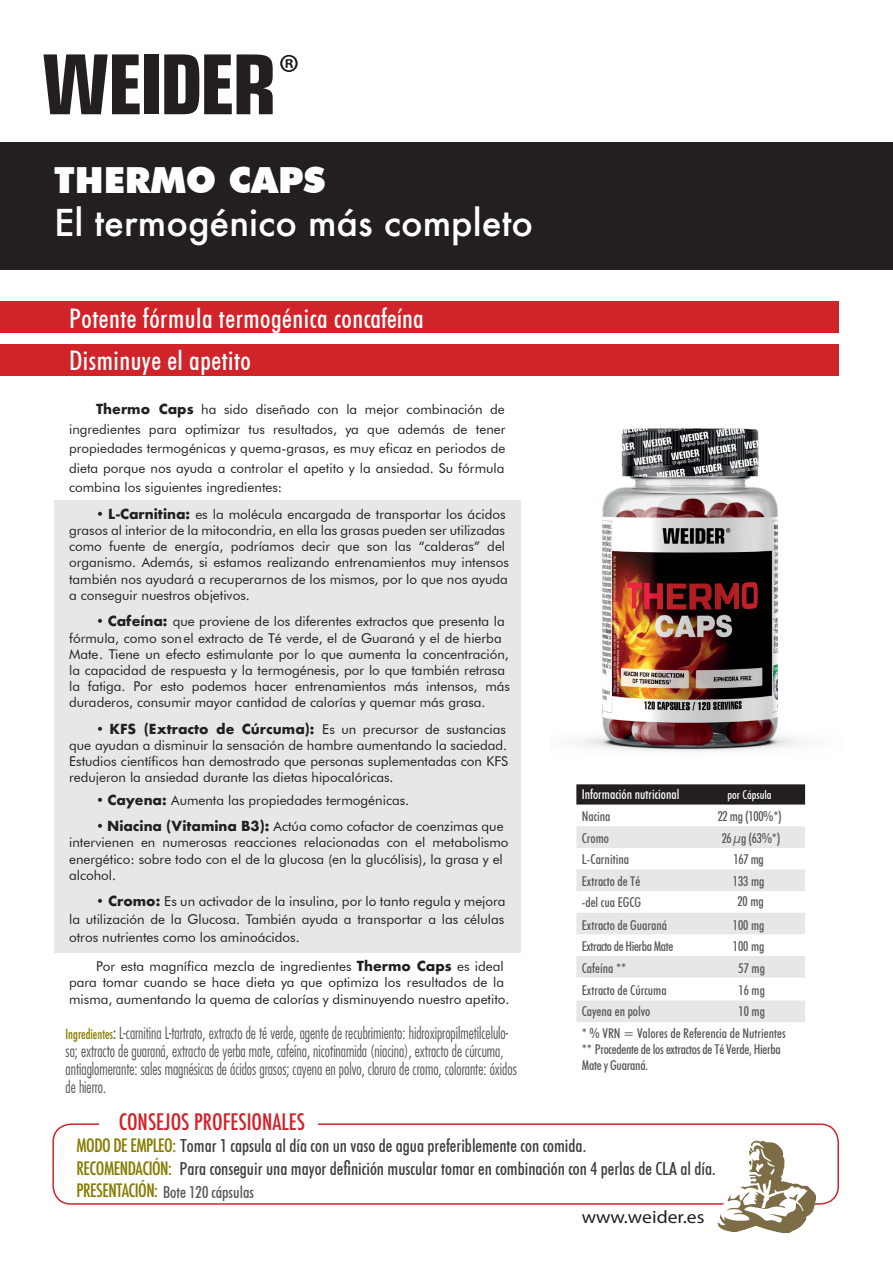
<style>
.page{position:relative;width:893px;height:1263px;background:#fff}
.page>*{position:absolute;margin:0;border:0;box-sizing:border-box;transform-origin:0 0}
.t1{font:500 36px "Futura";color:#fff}
.t2{font:900 36px "Futura BT";color:#fff}
.t3{font:500 condensed 27px/42.2px "Futura BT";letter-spacing:.02em;color:#fff}
.t4{font:500 condensed 22.05px "Futura";color:#d1232a}
.t5{font:500 condensed 18px "Futura BT";color:#3e3e3f}
.t6{font:18px "Myriad Pro";color:#231f20;scale:1.09 1}
.t7{font:300 condensed 16.5px/17.9px "Futura";color:#57585a;scale:.9 1}
.t8{font:500 condensed 16.5px "Futura BT";color:#57585a}
.t9{font:13.5px/16.2px "Futura BT";color:#231f20}
.t10{font:500 condensed 13.5px/20.9px "Futura BT";color:#57585a}
.t11{font:500 condensed 13.5px/16.2px "Futura BT";letter-spacing:-.02em;color:#57585a}
.t12{font:500 condensed 13.5px "Futura BT";color:#fff}
.t13{font:500 condensed 13.5px "Futura BT";letter-spacing:-.03em;color:#57585a}
.t14{font:500 condensed 12px "Futura BT";color:#fff}
.s1{font-family:"Futura";font-weight:700}
.s2{font-weight:900}
.s3{font-weight:500;font-size:13.5px;color:#857c00}
.s4{font-weight:500}
.s5{font-family:"Futura";color:#857c00}
.s6{font-family:"Futura"}
.s7{font-family:"Futura";font-size:18px;color:#857c00}
</style>
<div class="page">
<div style="left:52px;top:1123px;width:787px;height:82px;border:2px solid #d1232a;border-radius:18px"></div>
<div style="left:0;top:344px;width:839px;height:32px;background:#d1232a"></div>
<div style="left:54px;top:500px;width:466px;height:453px;background:#e6e7e9"></div>
<div style="left:0;top:301px;width:839px;height:31px;background:#d1232a"></div>
<div style="left:0;top:142px;width:893px;height:128px;background:#231f20"></div>
<div style="left:100px;top:1107px;width:218px;height:25px;background:#fff"></div>
<img style="left:717px;top:1140px;width:99px;height:92px">
<div style="left:576px;top:787px;width:229px;height:18px;background:#231f20"></div>
<svg style="left:576px;top:826px;width:229px;height:196px"></svg>
<svg style="left:43px;top:54px;width:97px;height:60px"></svg>
<div style="left:144px;top:54px;width:15px;height:60px;background:#231f20"></div>
<svg style="left:164px;top:54px;width:109px;height:60px"></svg>
<svg style="left:280px;top:55px;width:18px;height:17px"></svg>
<img style="left:576px;top:428px;width:230px;height:359px">
<h1 class="t2" style="left:54px;top:158px;width:273px">THERMO CAPS</h1>
<h1 class="t1" style="left:54px;top:198px;width:481px">El termogénico más completo</h1>
<h2 class="t3" style="left:69px;top:297px;width:356px">Potente fórmula termogénica concafeína<br>Disminuye el apetito</h2>
<p class="t9" style="left:69px;top:400px;width:438px;line-height:19.5px;text-align:justify;text-indent:27px"><span class="s1">Thermo Caps</span> ha sido diseñado con la mejor combinación de ingredientes para optimizar tus resultados, ya que además de tener propiedades termogénicas y quema-grasas, es muy eficaz en periodos de dieta porque nos ayuda a controlar el apetito y la ansiedad. Su fórmula combina los siguientes ingredientes:</p>
<p class="t9" style="left:69px;top:506px;width:441px;text-indent:27px"><span class="s2">•</span> <span class="s1">L-Carnitina:</span> es la molécula encargada de transportar los ácidos grasos al interior de la mitocondria, en ella las grasas pueden ser utilizadas como fuente de energía, podríamos decir que son las “calderas” del organismo. Además, si estamos realizando entrenamientos muy intensos también nos ayudará a recuperarnos de los mismos, por lo que nos ayuda a conseguir nuestros objetivos.</p>
<p class="t9" style="left:69px;top:613px;width:442px;text-indent:27px"><span class="s2">•</span> <span class="s1">Cafeína:</span> que proviene de los diferentes extractos que presenta la fórmula, como son el extracto de Té verde, el de Guaraná y el de hierba Mate. Tiene un efecto estimulante por lo que aumenta la concentración, la capacidad de respuesta y la termogénesis, por lo que también retrasa la fatiga. Por esto podemos hacer entrenamientos más intensos, más duraderos, consumir mayor cantidad de calorías y quemar más grasa.</p>
<p class="t9" style="left:69px;top:721px;width:441px;text-indent:27px"><span class="s2">•</span> <span class="s1">KFS (Extracto de Cúrcuma):</span> Es un precursor de sustancias que ayudan a disminuir la sensación de hambre aumentando la saciedad.<br>Estudios científicos han demostrado que personas suplementadas con KFS redujeron la ansiedad durante las dietas hipocalóricas.</p>
<p class="t9" style="left:96px;top:792px;width:315px"><span class="s2">•</span> <span class="s1">Cayena:</span> Aumenta las propiedades termogénicas.</p>
<p class="t9" style="left:69px;top:818px;width:441px;text-indent:27px"><span class="s2">•</span> <span class="s1">Niacina (Vitamina B3):</span> Actúa como cofactor de coenzimas que intervienen en numerosas reacciones relacionadas con el metabolismo energético: sobre todo con el de la glucosa (en la glucólisis), la grasa y el alcohol.</p>
<p class="t9" style="left:69px;top:892px;width:438px;line-height:18px;text-align:justify;text-indent:27px"><span class="s2">•</span> <span class="s1">Cromo:</span> Es un activador de la insulina, por lo tanto regula y mejora la utilización de la Glucosa. También ayuda a transportar a las células otros nutrientes como los aminoácidos.</p>
<p class="t9" style="left:69px;top:958px;width:442px;text-indent:27px">Por esta magnífica mezcla de ingredientes <span class="s1">Thermo Caps</span> es ideal para tomar cuando se hace dieta ya que optimiza los resultados de la misma, aumentando la quema de calorías y disminuyendo nuestro apetito.</p>
<p class="t7" style="left:66px;top:1024px;width:503px"><span class="s3">Ingredientes</span><span class="s4">:</span> L-carnitina L-tartrato, extracto de té verde, agente de recubrimiento: hidroxipropilmetilcelulo&shy;sa; extracto de guaraná, extracto de yerba mate, cafeína, nicotinamida (niacina), extracto de cúrcuma, antiaglomerante: sales magnésicas de ácidos grasos; cayena en polvo, cloruro de cromo, colorante: óxidos de hierro.</p>
<h3 class="t4" style="left:119px;top:1108px;width:188px">CONSEJOS PROFESIONALES</h3>
<p class="t12" style="left:582px;top:786px;width:99px">Información nutricional</p>
<p class="t10" style="left:582px;top:806px;width:30px">Nacina</p>
<p class="t14" style="left:728px;top:788px;width:45px">por Cápsula</p>
<p class="t10" style="left:718px;top:806px;width:66px">22 mg (100%*)</p>
<p class="t10" style="left:582px;top:827px;width:29px">Cromo</p>
<p class="t10" style="left:722px;top:827px;width:60px">26 µg (63%*)</p>
<p class="t10" style="left:582px;top:849px;width:49px">L-Carnitina</p>
<p class="t10" style="left:733px;top:849px;width:32px">167 mg</p>
<p class="t10" style="left:582px;top:870px;width:61px">Extracto de Té -del cua EGCG</p>
<p class="t10" style="left:733px;top:870px;width:33px;text-align:center">133 mg<br>20 mg</p>
<p class="t10" style="left:582px;top:914px;width:87px">Extracto de Guaraná</p>
<p class="t10" style="left:733px;top:914px;width:33px">100 mg</p>
<p class="t13" style="left:582px;top:938px;width:93px">Extracto de Hierba Mate</p>
<p class="t10" style="left:733px;top:936px;width:33px">100 mg</p>
<p class="t10" style="left:582px;top:958px;width:46px">Cafeína **</p>
<p class="t10" style="left:739px;top:958px;width:28px">57 mg</p>
<p class="t10" style="left:582px;top:979px;width:86px">Extracto de Cúrcuma</p>
<p class="t10" style="left:739px;top:979px;width:28px">16 mg</p>
<p class="t10" style="left:582px;top:1001px;width:70px">Cayena en polvo</p>
<p class="t10" style="left:582px;top:1000px;width:205px;line-height:21.6px;text-indent:157px">10 mg<br>* % VRN = Valores de Referencia de Nutrientes</p>
<p class="t11" style="left:582px;top:1041px;width:201px">** Procedente de los extractos de Té Verde, Hierba<br>Mate y Guaraná.</p>
<h3 class="t5" style="left:77px;top:1134px;width:511px"><span class="s5">MODO DE EMPLEO:</span> Tomar 1 capsula al día con un vaso de agua preferiblemente con comida.</h3>
<h3 class="t5" style="left:77px;top:1157px;width:641px"><span class="s5">RECOMENDACIÓN:</span> Para conseguir una mayor de<span class="s6">fi</span>nición muscular tomar en combinación con 4 perlas de CLA al día.</h3>
<p class="t8" style="left:77px;top:1182px;width:179px"><span class="s7">PRESENTACIÓN:</span> Bote 120 cápsulas</p>
<h3 class="t6" style="left:582px;top:1206px;width:114px">www.weider.es</h3>
</div>
